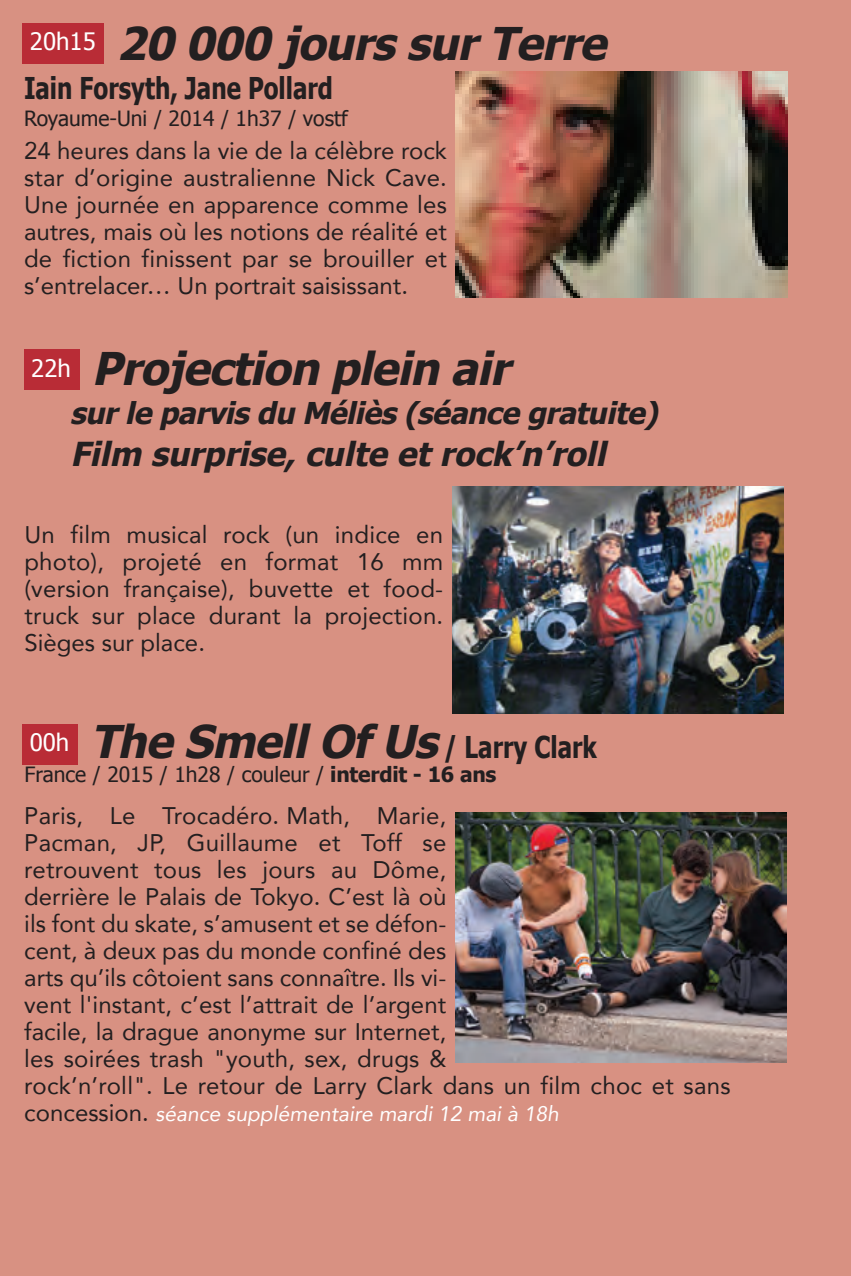
<style>
.page{position:relative;width:851px;height:1276px;background:#fff}
.page>*{position:absolute;margin:0;border:0;box-sizing:border-box;transform-origin:0 0}
.t1{font:italic 700 45px "Tahoma";color:#231f20}
.t2{font:italic 700 33px "Tahoma";color:#231f20}
.t3{font:italic 700 30px "Tahoma";color:#231f20}
.t4{font:700 30px "Tahoma";color:#231f20;scale:.8 1}
.t5{font:24px/27px "Avenir";letter-spacing:.005em;color:#231f20;text-align:justify}
.t6{font:24px "Tahoma";color:#fff}
.t7{font:21px "Tahoma";color:#231f20}
.t8{font:italic 21px "Avenir";color:#fff}
.s1{font-style:normal;font-size:30px}
.s2{font-weight:700}
.s3{font-style:normal;font-size:24px;color:#231f20}
</style>
<div class="page">
<div style="left:0;top:0;width:850px;height:1276px;background:#d89182"></div>
<img style="left:452px;top:487px;width:331px;height:226px">
<img style="left:455px;top:812px;width:331px;height:251px">
<img style="left:456px;top:71px;width:331px;height:227px">
<div style="left:22px;top:23px;width:82px;height:40px;background:#b92c36"></div>
<div style="left:24px;top:349px;width:55px;height:41px;background:#b92c36"></div>
<div style="left:22px;top:724px;width:56px;height:40px;background:#b92c36"></div>
<h1 class="t1" style="left:117px;top:15px;width:502px">20 000 jourssurTerre</h1>
<p class="t4" style="left:24px;top:69px;width:388px">Iain Forsyth, Jane Pollard</p>
<p class="t7" style="left:24px;top:105px;width:325px">Royaume-Uni / 2014 / 1h37 / vostf</p>
<p class="t5" style="left:24px;top:137px;width:424px">24 heures dans la vie de la célèbre rock star d’origine australienne Nick Cave.<br>Une journée en apparence comme les autres, mais où les notions de réalité et de fiction finissent par se brouiller et s’entrelacer… Un portrait saisissant.</p>
<p class="t6" style="left:30px;top:26px;width:67px">20h15</p>
<h1 class="t1" style="left:92px;top:340px;width:430px">projection plein air</h1>
<p class="t3" style="left:70px;top:394px;width:596px">surle parvisdu Méliès(séance gratuite)</p>
<h2 class="t2" style="left:70px;top:433px;width:545px">Film surprise, culte etrock’n’roll</h2>
<p class="t6" style="left:31px;top:352px;width:41px">22h</p>
<p class="t5" style="left:24px;top:521px;width:420px">Un film musical rock (un indice en photo), projeté en format 16 mm (version française), buvette et food&shy;truck sur place durant la projection.<br>Sièges sur place.</p>
<h1 class="t1" style="left:90px;top:713px;width:508px">The SmellOfUs<span class="s1">/ L a r ry C l a r k</span></h1>
<p class="t7" style="left:25px;top:761px;width:473px">France / 2015 / 1h28 / couleur / <span class="s2">interdit - 16 ans</span></p>
<p class="t6" style="left:30px;top:727px;width:41px">00h</p>
<p class="t5" style="left:24px;top:802px;width:707px;text-align:left">Paris, Le Trocadéro. Math, Marie,<br>Pacman, JP, Guillaume et Toff se<br>retrouvent tous les jours au Dôme,<br>derrière le Palais de Tokyo. C’est là où<br>ils font du skate, s’amusent et se défon-<br>cent, à deux pas du monde confiné des<br>arts qu’ils côtoient sans connaître. Ils vi-<br>vent l'instant, c’est l’attrait de l’argent<br>facile, la drague anonyme sur Internet,<br>les soirées trash "youth, sex, drugs &amp;<br>rock’n’roll". Le retour de Larry Clark dans un film choc et sans</p>
<p class="t8" style="left:24px;top:1099px;width:536px"><span class="s3">concession.</span> séance supplémentaire mardi 12 mai à 18h</p>
</div>
